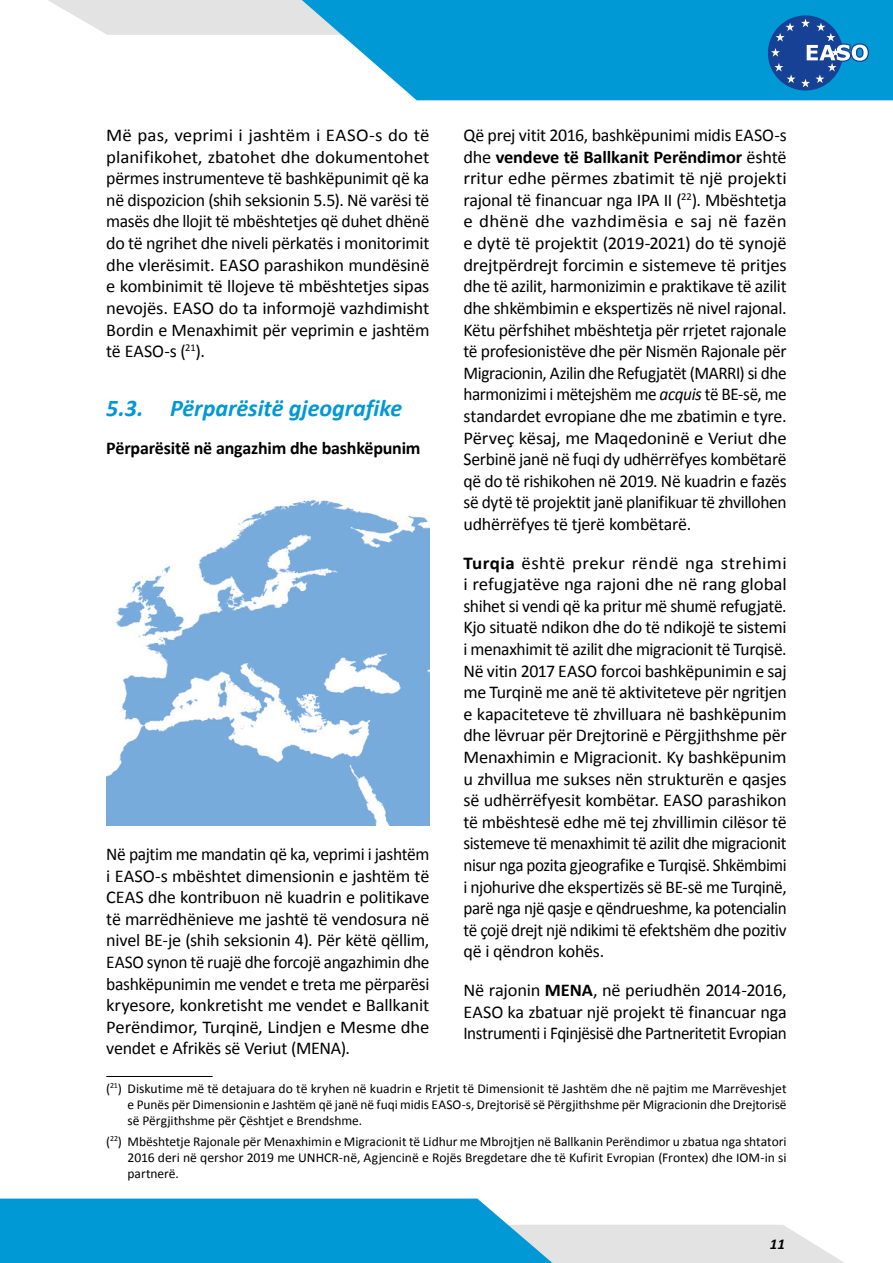
<style>
.page{position:relative;width:893px;height:1263px;background:#fff}
.page>*{position:absolute;margin:0;border:0;box-sizing:border-box;transform-origin:0 0}
.title_2{font:italic 700 24px "Calibri";color:#0098d5}
.body{font:18px/21.6px "Calibri";letter-spacing:-.015em;color:#000;text-align:justify}
.body-2{font:18px/21.6px "Calibri";letter-spacing:-.015em;color:#000;text-align:justify;scale:1.05 1}
.body-3{font:700 18px "Calibri";letter-spacing:-.01em;color:#000}
.t1{font:italic 700 15px "Calibri";color:#000}
.footnotes{font:13.5px/16.2px "Calibri";color:#000;text-align:justify}
.s1{font-weight:700}
.s2{font-style:italic}
</style>
<div class="page">
<hr style="left:106px;top:1076px;width:107px;height:1px;background:#000">
<img style="left:106px;top:499px;width:323px;height:326px">
<svg style="left:48px;top:0;width:229px;height:35px;background:#e6e6e6"></svg>
<svg style="left:277px;top:0;width:616px;height:100px;background:#25a6da"></svg>
<div style="left:768px;top:15px;width:75px;height:76px;background:#164194;border-radius:50%"></div>
<svg style="left:801px;top:19px;width:69px;height:68px"></svg>
<svg style="left:776px;top:23px;width:18px;height:18px"></svg>
<svg style="left:771px;top:48px;width:9px;height:9px"></svg>
<svg style="left:774px;top:63px;width:21px;height:20px"></svg>
<svg style="left:0;top:1198px;width:844px;height:65px"></svg>
<p class="body-2" style="left:106px;top:123px;width:309px">Më pas, veprimi i jashtëm i EASO-s do të planifikohet, zbatohet dhe dokumentohet përmes instrumenteve të bashkëpunimit që ka në dispozicion (shih seksionin 5.5). Në varësi të masës dhe llojit të mbështetjes që duhet dhënë do të ngrihet dhe niveli përkatës i monitorimit dhe vlerësimit. EASO parashikon mundësinë e kombinimit të llojeve të mbështetjes sipas nevojës. EASO do ta informojë vazhdimisht Bordin e Menaxhimit për veprimin e jashtëm të EASO-s (<sup>21</sup>).</p>
<p class="title_2" style="left:106px;top:393px;width:297px">5.3. Përparësitë gjeografike</p>
<p class="body-3" style="left:106px;top:437px;width:316px">Përparësitë në angazhim dhe bashkëpunim</p>
<p class="body" style="left:463px;top:123px;width:325px">Që prej vitit 2016, bashkëpunimi midis EASO-s dhe <span class="s1">vendeve të Ballkanit Perëndimor</span> është rritur edhe përmes zbatimit të një projekti rajonal të financuar nga IPA II (<sup>22</sup>). Mbështetja e dhënë dhe vazhdimësia e saj në fazën e dytë të projektit (2019-2021) do të synojë drejtpërdrejt forcimin e sistemeve të pritjes dhe të azilit, harmonizimin e praktikave të azilit dhe shkëmbimin e ekspertizës në nivel rajonal.<br>Këtu përfshihet mbështetja për rrjetet rajonale të profesionistëve dhe për Nismën Rajonale për Migracionin, Azilin dhe Refugjatët (MARRI) si dhe harmonizimi i mëtejshëm me <span class="s2">acquis</span> të BE-së, me standardet evropiane dhe me zbatimin e tyre.<br>Përveç kësaj, me Maqedoninë e Veriut dhe Serbinë janë në fuqi dy udhërrëfyes kombëtarë që do të rishikohen në 2019. Në kuadrin e fazës së dytë të projektit janë planifikuar të zhvillohen udhërrëfyes të tjerë kombëtarë.</p>
<p class="body-2" style="left:463px;top:551px;width:309px"><span class="s1">Turqia</span> është prekur rëndë nga strehimi i refugjatëve nga rajoni dhe në rang global shihet si vendi që ka pritur më shumë refugjatë.<br>Kjo situatë ndikon dhe do të ndikojë te sistemi i menaxhimit të azilit dhe migracionit të Turqisë.<br>Në vitin 2017 EASO forcoi bashkëpunimin e saj me Turqinë me anë të aktiviteteve për ngritjen e kapaciteteve të zhvilluara në bashkëpunim dhe lëvruar për Drejtorinë e Përgjithshme për Menaxhimin e Migracionit. Ky bashkëpunim u zhvillua me sukses nën strukturën e qasjes së udhërrëfyesit kombëtar. EASO parashikon të mbështesë edhe më tej zhvillimin cilësor të sistemeve të menaxhimit të azilit dhe migracionit nisur nga pozita gjeografike e Turqisë. Shkëmbimi i njohurive dhe ekspertizës së BE-së me Turqinë, parë nga një qasje e qëndrueshme, ka potencialin të çojë drejt një ndikimi të efektshëm dhe pozitiv që i qëndron kohës.</p>
<p class="body" style="left:463px;top:978px;width:325px">Në rajonin <span class="s1">MENA</span>, në periudhën 2014-2016, EASO ka zbatuar një projekt të financuar nga Instrumenti i Fqinjësisë dhe Partneritetit Evropian</p>
<p class="body" style="left:106px;top:842px;width:325px">Në pajtim me mandatin që ka, veprimi i jashtëm i EASO-s mbështet dimensionin e jashtëm të CEAS dhe kontribuon në kuadrin e politikave të marrëdhënieve me jashtë të vendosura në nivel BE-je (shih seksionin 4). Për këtë qëllim, EASO synon të ruajë dhe forcojë angazhimin dhe bashkëpunimin me vendet e treta me përparësi kryesore, konkretisht me vendet e Ballkanit Perëndimor, Turqinë, Lindjen e Mesme dhe vendet e Afrikës së Veriut (MENA).</p>
<p class="footnotes" style="left:128px;top:1079px;width:661px;text-indent:-21px">(<sup>21</sup>) Diskutime më të detajuara do të kryhen në kuadrin e Rrjetit të Dimensionit të Jashtëm dhe në pajtim me Marrëveshjet e Punës për Dimensionin e Jashtëm që janë në fuqi midis EASO-s, Drejtorisë së Përgjithshme për Migracionin dhe Drejtorisë së Përgjithshme për Çështjet e Brendshme.</p>
<p class="footnotes" style="left:128px;top:1132px;width:661px;text-indent:-21px">(<sup>22</sup>) Mbështetje Rajonale për Menaxhimin e Migracionit të Lidhur me Mbrojtjen në Ballkanin Perëndimor u zbatua nga shtatori 2016 deri në qershor 2019 me UNHCR-në, Agjencinë e Rojës Bregdetare dhe të Kufirit Evropian (Frontex) dhe IOM-in si partnerë.</p>
<p class="t1" style="left:770px;top:1234px;width:17px">11</p>
</div>
